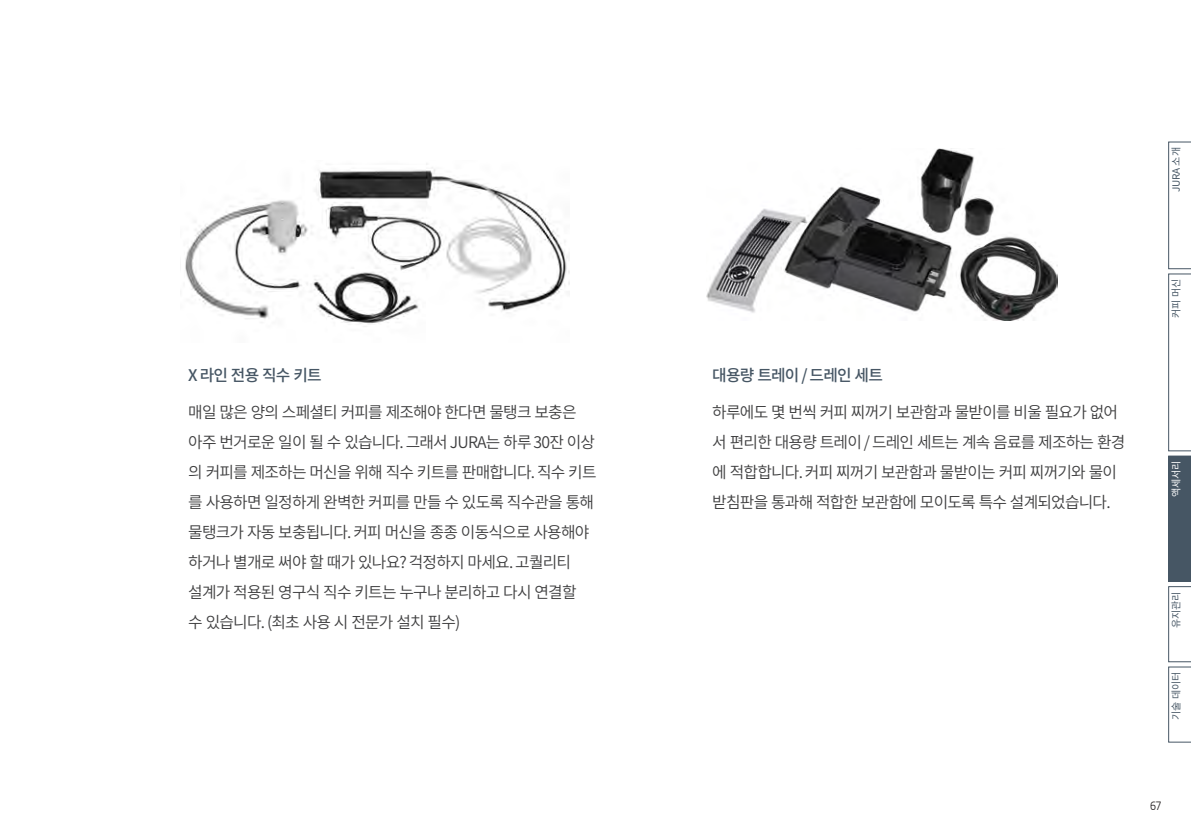
<style>
.page{position:relative;width:1191px;height:840px;background:#fff}
.page>*{position:absolute;margin:0;border:0;box-sizing:border-box;transform-origin:0 0}
.t1{font:600 16px/30px "Noto Sans CJ Kkr";letter-spacing:-.05em;color:#3e3e3f}
.t2{font:500 16px "Noto Sans CJ Kkr";letter-spacing:-.05em;color:#465664}
.t3{font:12px "Stalemate LF Light";color:#231f20}
.t4{font:10px "Noto Sans CJ Kkr";letter-spacing:-.01em;color:#465664}
.t5{font:10px "Noto Sans CJ Kkr";color:#fff}
</style>
<div class="page">
<img style="left:185px;top:163px;width:384px;height:164px">
<img style="left:706px;top:149px;width:351px;height:172px">
<svg style="left:1168px;top:142px;width:23px;height:600px"></svg>
<p class="t4" style="left:1170px;top:192px;width:46px;rotate:-90deg">JURA 소개</p>
<p class="t2" style="left:188px;top:365px;width:135px">X 라인 전용 직수 키트</p>
<p class="t2" style="left:712px;top:365px;width:172px">대용량 트레이 / 드레인 세트</p>
<p class="t1" style="left:188px;top:397px;width:410px">매일 많은 양의 스페셜티 커피를 제조해야 한다면 물탱크 보충은 아주 번거로운 일이 될 수 있습니다. 그래서 JURA는 하루 30잔 이상 의 커피를 제조하는 머신을 위해 직수 키트를 판매합니다. 직수 키트 를 사용하면 일정하게 완벽한 커피를 만들 수 있도록 직수관을 통해 물탱크가 자동 보충됩니다. 커피 머신을 종종 이동식으로 사용해야 하거나 별개로 써야 할 때가 있나요? 걱정하지 마세요. 고퀄리티 설계가 적용된 영구식 직수 키트는 누구나 분리하고 다시 연결할<br>수 있습니다. (최초 사용 시 전문가 설치 필수)</p>
<p class="t1" style="left:712px;top:397px;width:414px">하루에도 몇 번씩 커피 찌꺼기 보관함과 물받이를 비울 필요가 없어 서 편리한 대용량 트레이 / 드레인 세트는 계속 음료를 제조하는 환경 에 적합합니다. 커피 찌꺼기 보관함과 물받이는 커피 찌꺼기와 물이 받침판을 통과해 적합한 보관함에 모이도록 특수 설계되었습니다.</p>
<p class="t4" style="left:1170px;top:318px;width:41px;rotate:-90deg">커피 머신</p>
<p class="t5" style="left:1170px;top:497px;width:38px;rotate:-90deg">액세서리</p>
<p class="t4" style="left:1170px;top:627px;width:38px;rotate:-90deg">유지관리</p>
<p class="t4" style="left:1170px;top:719px;width:50px;rotate:-90deg">기술 데이터</p>
<p class="t3" style="left:1150px;top:798px;width:13px">67</p>
</div>
